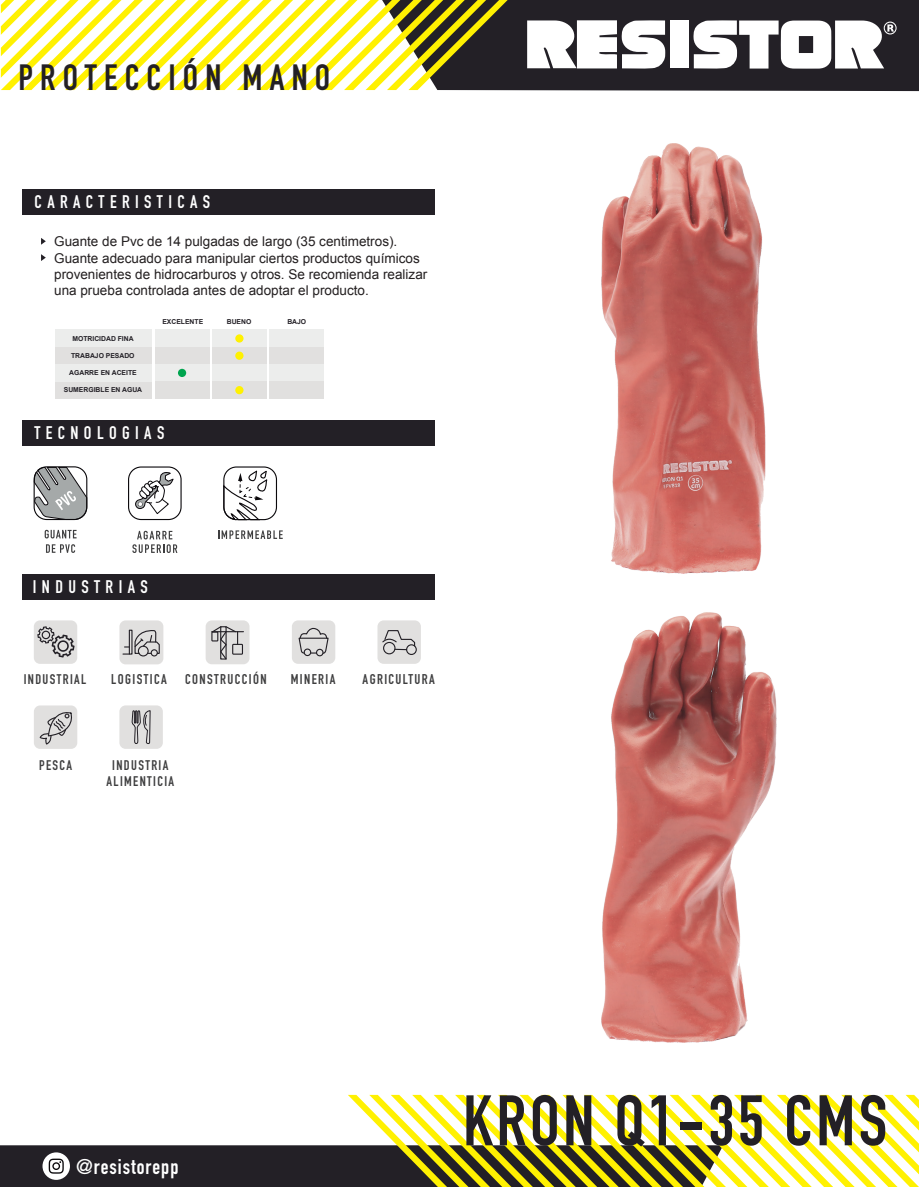
<style>
.page{position:relative;width:919px;height:1187px;background:#fff}
.page>*{position:absolute;margin:0;border:0;box-sizing:border-box;transform-origin:0 0}
.t1{font:700 70.2px "DIN Condensed";letter-spacing:.05em;color:#232026}
.t2{font:700 36px "DIN Condensed";letter-spacing:.2em;color:#232026}
.t3{font:700 21px "DIN Condensed";letter-spacing:.05em;color:#fff}
.t4{font:700 18px "DIN Condensed";letter-spacing:.3em;color:#fff}
.t5{font:700 13.95px "DIN Condensed";letter-spacing:.1em;color:#3e3e3f}
.t6{font:700 13.8px/16.5px "DIN Condensed";letter-spacing:.1em;color:#3e3e3f;text-align:center}
.t7{font:13.5px/16.2px "Arial";color:#231f20}
.t8{font:700 6.75px "Arial";color:#232026}
</style>
<div class="page">
<div style="left:23px;top:190px;width:412px;height:25px;background:#232026"></div>
<div style="left:22px;top:420px;width:413px;height:25px;background:#232026"></div>
<div style="left:22px;top:574px;width:413px;height:25px;background:#232026"></div>
<div style="left:387px;top:0;width:531px;height:91px;background:#232026"></div>
<svg style="left:1px;top:0;width:506px;height:90px"></svg>
<svg style="left:0;top:1094px;width:918px;height:92px"></svg>
<svg style="left:527px;top:20px;width:138px;height:49px"></svg>
<div style="left:670px;top:21px;width:19px;height:47px;background:#fff"></div>
<svg style="left:693px;top:20px;width:203px;height:49px"></svg>
<div style="left:119px;top:620px;width:44px;height:44px;background:#e1e0df;border-radius:6px"></div>
<div style="left:138px;top:645px;width:11px;height:11px;border:1px solid #232026;border-radius:50%"></div>
<div style="left:151px;top:649px;width:7px;height:7px;border:1px solid #232026;border-radius:50%"></div>
<svg style="left:123px;top:629px;width:37px;height:26px"></svg>
<div style="left:206px;top:620px;width:43px;height:44px;background:#e1e0df;border-radius:6px"></div>
<div style="left:232px;top:643px;width:11px;height:11px;border:1px solid #232026"></div>
<hr style="left:212px;top:631px;width:31px;height:1px;background:#232026">
<svg style="left:211px;top:626px;width:27px;height:34px"></svg>
<div style="left:34px;top:620px;width:43px;height:43px;background:#e1e0df;border-radius:6px"></div>
<svg style="left:37px;top:626px;width:38px;height:31px"></svg>
<div style="left:55px;top:330px;width:96px;height:17px;background:#ecedec"></div>
<div style="left:155px;top:330px;width:54px;height:17px;background:#ecedec"></div>
<div style="left:55px;top:347px;width:96px;height:17px;background:#e1e0df"></div>
<div style="left:55px;top:381px;width:96px;height:18px;background:#e1e0df"></div>
<div style="left:155px;top:347px;width:54px;height:17px;background:#e1e0df"></div>
<div style="left:155px;top:364px;width:54px;height:17px;background:#ecedec"></div>
<div style="left:155px;top:381px;width:54px;height:18px;background:#e1e0df"></div>
<div style="left:212px;top:330px;width:54px;height:17px;background:#ecedec"></div>
<div style="left:212px;top:347px;width:54px;height:17px;background:#e1e0df"></div>
<div style="left:212px;top:364px;width:54px;height:17px;background:#ecedec"></div>
<div style="left:212px;top:381px;width:54px;height:18px;background:#e1e0df"></div>
<div style="left:269px;top:330px;width:55px;height:17px;background:#ecedec"></div>
<div style="left:269px;top:347px;width:55px;height:17px;background:#e1e0df"></div>
<div style="left:269px;top:364px;width:55px;height:17px;background:#ecedec"></div>
<div style="left:269px;top:381px;width:55px;height:18px;background:#e1e0df"></div>
<div style="left:55px;top:364px;width:96px;height:17px;background:#ecedec"></div>
<div style="left:235px;top:334px;width:8px;height:8px;background:#fff101;border-radius:50%"></div>
<div style="left:235px;top:351px;width:8px;height:9px;background:#fff101;border-radius:50%"></div>
<div style="left:235px;top:386px;width:8px;height:8px;background:#fff101;border-radius:50%"></div>
<div style="left:178px;top:369px;width:8px;height:8px;background:#00a54f;border-radius:50%"></div>
<div style="left:292px;top:620px;width:43px;height:43px;background:#e1e0df;border-radius:6px"></div>
<div style="left:303px;top:648px;width:8px;height:8px;border:1px solid #232026;border-radius:50%"></div>
<div style="left:316px;top:648px;width:7px;height:8px;border:1px solid #232026;border-radius:50%"></div>
<svg style="left:298px;top:627px;width:31px;height:27px"></svg>
<svg style="left:132px;top:530px;width:45px;height:23px"></svg>
<div style="left:128px;top:466px;width:54px;height:54px;border:1px solid #0b090c;border-radius:13px"></div>
<svg style="left:135px;top:472px;width:39px;height:42px"></svg>
<svg style="left:41px;top:238px;width:5px;height:7px"></svg>
<svg style="left:41px;top:254px;width:5px;height:7px"></svg>
<svg style="left:218px;top:530px;width:65px;height:9px"></svg>
<div style="left:223px;top:466px;width:54px;height:54px;border:1px solid #0b090c;border-radius:13px"></div>
<svg style="left:223px;top:469px;width:45px;height:51px"></svg>
<div style="left:377px;top:620px;width:44px;height:43px;background:#e1e0df;border-radius:6px"></div>
<svg style="left:382px;top:630px;width:33px;height:20px"></svg>
<div style="left:383px;top:642px;width:12px;height:12px;border:1px solid #232026;border-radius:50%"></div>
<div style="left:406px;top:644px;width:11px;height:11px;border:1px solid #232026;border-radius:50%"></div>
<svg style="left:45px;top:529px;width:32px;height:9px"></svg>
<svg style="left:46px;top:544px;width:29px;height:9px"></svg>
<svg style="left:34px;top:467px;width:53px;height:53px"></svg>
<div style="left:34px;top:466px;width:53px;height:54px;border:1px solid #0b090c;border-radius:13px"></div>
<div style="left:119px;top:705px;width:44px;height:43px;background:#e1e0df;border-radius:6px"></div>
<svg style="left:131px;top:710px;width:20px;height:39px"></svg>
<div style="left:34px;top:705px;width:43px;height:43px;background:#e1e0df;border-radius:6px"></div>
<svg style="left:39px;top:707px;width:38px;height:38px"></svg>
<img style="left:601px;top:144px;width:175px;height:898px">
<h2 class="t2" style="left:18px;top:53px;width:313px">PROTECCIÓN MANO</h2>
<h3 class="t4" style="left:35px;top:190px;width:177px">CARACTERISTICAS</h3>
<p class="t7" style="left:54px;top:234px;width:374px">Guante de Pvc de 14 pulgadas de largo (35 centimetros).<br>Guante adecuado para manipular ciertos productos químicos provenientes de hidrocarburos y otros. Se recomienda realizar una prueba controlada antes de adoptar el producto.</p>
<p class="t8" style="left:72px;top:334px;width:63px">MOTRICIDAD FINA</p>
<p class="t8" style="left:71px;top:351px;width:65px">TRABAJO PESADO</p>
<p class="t8" style="left:69px;top:368px;width:69px">AGARRE EN ACEITE</p>
<p class="t8" style="left:64px;top:385px;width:80px">SUMERGIBLE EN AGUA</p>
<p class="t8" style="left:162px;top:317px;width:42px">EXCELENTE</p>
<p class="t8" style="left:227px;top:317px;width:26px">BUENO</p>
<p class="t8" style="left:287px;top:317px;width:20px">BAJO</p>
<h3 class="t4" style="left:34px;top:420px;width:131px">TECNOLOGIAS</h3>
<h3 class="t4" style="left:33px;top:575px;width:116px">INDUSTRIAS</h3>
<p class="t6" style="left:24px;top:671px;width:64px">INDUSTRIAL</p>
<p class="t5" style="left:111px;top:670px;width:57px">LOGISTICA</p>
<p class="t5" style="left:185px;top:670px;width:83px">CONSTRUCCIÓN</p>
<p class="t5" style="left:291px;top:669px;width:46px">MINERIA</p>
<p class="t5" style="left:362px;top:670px;width:74px">AGRICULTURA</p>
<p class="t6" style="left:39px;top:756px;width:35px">PESCA</p>
<p class="t6" style="left:106px;top:756px;width:69px">INDUSTRIA<br>ALIMENTICIA</p>
<h3 class="t3" style="left:76px;top:1152px;width:104px">@resistorepp</h3>
<h1 class="t1" style="left:463px;top:1073px;width:425px">KRON Q1-35 CMS</h1>
</div>
